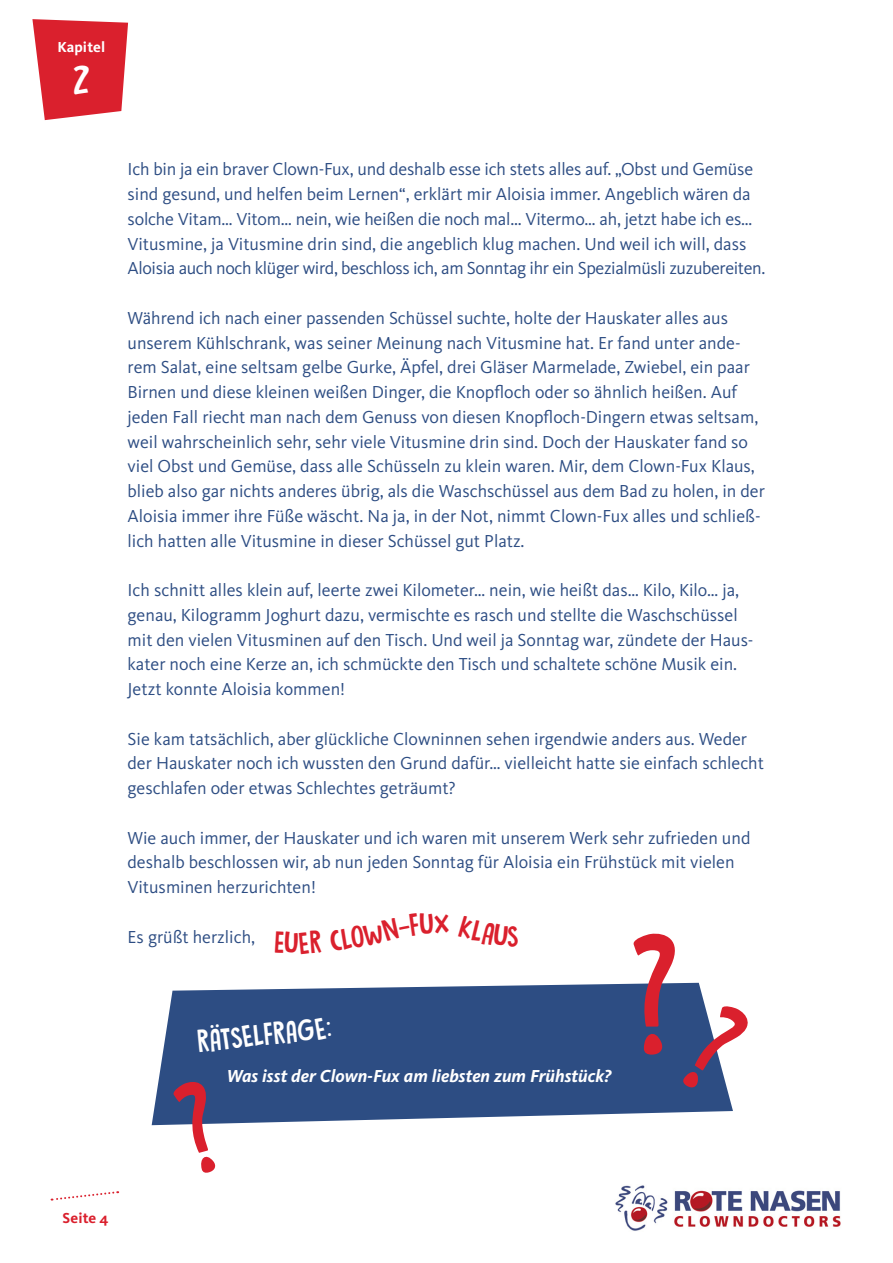
<style>
.page{position:relative;width:893px;height:1263px;background:#fff}
.page>*{position:absolute;margin:0;border:0;box-sizing:border-box;transform-origin:0 0}
.t1{font:37.5px "DK Butterfly Ball";color:#fff}
.t2{font:27px "DK Butterfly Ball";color:#fff}
.t3{font:18px/24.8px "Kievit Pro";color:#2d4d83}
.t4{font:italic 700 18px "Kievit Pro";color:#fff}
.t5{font:700 15px "Kievit Pro";letter-spacing:.01em;color:#fff}
.t6{font:700 15px "Kievit Pro";letter-spacing:.01em;color:#da202d}
</style>
<div class="page">
<svg style="left:32px;top:19px;width:96px;height:101px;background:#df434e"></svg>
<svg style="left:51px;top:1191px;width:67px;height:10px"></svg>
<img style="left:615px;top:1185px;width:226px;height:46px">
<svg style="left:152px;top:983px;width:581px;height:142px;background:#436090"></svg>
<svg style="left:634px;top:933px;width:114px;height:156px"></svg>
<svg style="left:173px;top:1079px;width:44px;height:94px"></svg>
<p class="t5" style="left:57px;top:38px;width:49px">Kapitel</p>
<h1 class="t1" style="left:73px;top:52px;width:19px">2</h1>
<p class="t3" style="left:128px;top:157px;width:639px">Ich bin ja ein braver Clown-Fux, und deshalb esse ich stets alles auf. „Obst und Gemüse sind gesund, und helfen beim Lernen“, erklärt mir Aloisia immer. Angeblich wären da solche Vitam… Vitom… nein, wie heißen die noch mal... Vitermo… ah, jetzt habe ich es… Vitusmine, ja Vitusmine drin sind, die angeblich klug machen. Und weil ich will, dass Aloisia auch noch klüger wird, beschloss ich, am Sonntag ihr ein Spezialmüsli zuzubereiten.</p>
<p class="t3" style="left:128px;top:305px;width:639px">Während ich nach einer passenden Schüssel suchte, holte der Hauskater alles aus unserem Kühlschrank, was seiner Meinung nach Vitusmine hat. Er fand unter ande&shy;rem Salat, eine seltsam gelbe Gurke, Äpfel, drei Gläser Marmelade, Zwiebel, ein paar Birnen und diese kleinen weißen Dinger, die Knopfloch oder so ähnlich heißen. Auf jeden Fall riecht man nach dem Genuss von diesen Knopfloch-Dingern etwas seltsam, weil wahrscheinlich sehr, sehr viele Vitusmine drin sind. Doch der Hauskater fand so viel Obst und Gemüse, dass alle Schüsseln zu klein waren. Mir, dem Clown-Fux Klaus, blieb also gar nichts anderes übrig, als die Waschschüssel aus dem Bad zu holen, in der Aloisia immer ihre Füße wäscht. Na ja, in der Not, nimmt Clown-Fux alles und schließ&shy;lich hatten alle Vitusmine in dieser Schüssel gut Platz.</p>
<p class="t3" style="left:128px;top:578px;width:627px">Ich schnitt alles klein auf, leerte zwei Kilometer… nein, wie heißt das… Kilo, Kilo… ja, genau, Kilogramm Joghurt dazu, vermischte es rasch und stellte die Waschschüssel mit den vielen Vitusminen auf den Tisch. Und weil ja Sonntag war, zündete der Haus&shy;kater noch eine Kerze an, ich schmückte den Tisch und schaltete schöne Musik ein.<br>Jetzt konnte Aloisia kommen!</p>
<p class="t3" style="left:128px;top:726px;width:638px">Sie kam tatsächlich, aber glückliche Clowninnen sehen irgendwie anders aus. Weder der Hauskater noch ich wussten den Grund dafür… vielleicht hatte sie einfach schlecht geschlafen oder etwas Schlechtes geträumt?</p>
<p class="t3" style="left:128px;top:825px;width:624px">Wie auch immer, der Hauskater und ich waren mit unserem Werk sehr zufrieden und deshalb beschlossen wir, ab nun jeden Sonntag für Aloisia ein Frühstück mit vielen<br>Vitusminen herzurichten!</p>
<p class="t3" style="left:128px;top:924px;width:129px">Es grüßt herzlich,</p>
<p class="t2" style="left:196px;top:1022px;width:136px;rotate:-6deg">RÄTSELFRAGE:</p>
<p class="t4" style="left:227px;top:1065px;width:386px">Was isst der Clown-Fux am liebsten zum Frühstück?</p>
<p class="t6" style="left:63px;top:1209px;width:48px">Seite 4</p>
</div>
